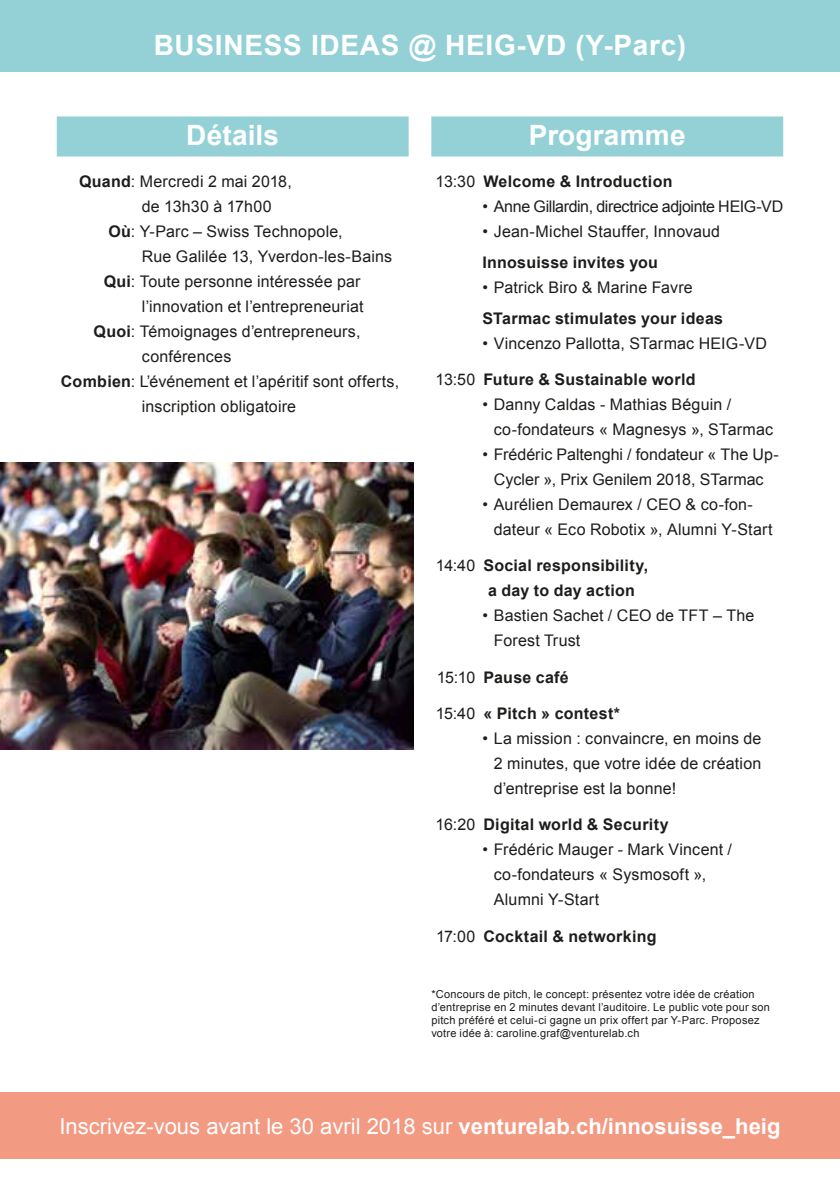
<style>
.page{position:relative;width:840px;height:1191px;background:#fff}
.page>*{position:absolute;margin:0;border:0;box-sizing:border-box;transform-origin:0 0}
.t1{font:700 28px "Arial";letter-spacing:.025em;color:#fff}
.t2{font:700 28px "Arial";letter-spacing:.005em;color:#fff}
.t3{font:22px "Arial";color:#fff}
.t4{font:16px/25px "Arial";letter-spacing:.01em;color:#1d1d1b}
.t5{font:700 16px/25px "Arial";letter-spacing:.015em;color:#1d1d1b}
.t6{font:16px "Arial";letter-spacing:-.025em;color:#1d1d1b}
.t7{font:11px/13px "Arial";letter-spacing:.02em;color:#1d1d1b}
.s1{font-weight:700}
.s2{font-weight:400}
</style>
<div class="page">
<div style="left:57px;top:116px;width:351px;height:40px;background:#93d1d7"></div>
<div style="left:431px;top:116px;width:351px;height:40px;background:#93d1d7"></div>
<div style="left:0;top:0;width:839px;height:72px;background:#93d1d7"></div>
<div style="left:0;top:1092px;width:839px;height:66px;background:#f39a83"></div>
<img style="left:0;top:462px;width:413px;height:287px">
<h1 class="t1" style="left:154px;top:27px;width:534px">BUSINESS IDEAS @ HEIG-VD (Y-Parc)</h1>
<h1 class="t2" style="left:186px;top:117px;width:94px">Détails</h1>
<p class="t4" style="left:79px;top:169px;width:214px"><span class="s1">Quand</span>: Mercredi 2 mai 2018,</p>
<p class="t4" style="left:142px;top:194px;width:131px">de 13h30 à 17h00</p>
<p class="t4" style="left:108px;top:219px;width:236px"><span class="s1">Où</span>: Y-Parc – Swiss Technopole,</p>
<p class="t4" style="left:142px;top:244px;width:252px">Rue Galilée 13, Yverdon-les-Bains</p>
<p class="t4" style="left:104px;top:269px;width:258px"><span class="s1">Qui</span>: Toute personne intéressée par</p>
<p class="t4" style="left:142px;top:294px;width:223px">l’innovation et l’entrepreneuriat</p>
<p class="t4" style="left:93px;top:319px;width:268px"><span class="s1">Quoi</span>: Témoignages d’entrepreneurs,</p>
<p class="t4" style="left:142px;top:344px;width:91px">conférences</p>
<p class="t4" style="left:61px;top:369px;width:339px"><span class="s1">Combien</span>: L’événement et l’apéritif sont offerts,</p>
<p class="t4" style="left:142px;top:394px;width:156px">inscription obligatoire</p>
<h1 class="t2" style="left:528px;top:117px;width:158px">Programme</h1>
<p class="t5" style="left:435px;top:170px;width:238px"><span class="s2">13:30</span> Welcome &amp; Introduction</p>
<p class="t6" style="left:482px;top:196px;width:302px">• Anne Gillardin, directrice adjointe HEIG-VD</p>
<p class="t4" style="left:482px;top:219px;width:239px">• Jean-Michel Stauffer, Innovaud</p>
<p class="t5" style="left:482px;top:250px;width:177px">Innosuisse invites you</p>
<p class="t4" style="left:482px;top:275px;width:212px">• Patrick Biro &amp; Marine Favre</p>
<p class="t5" style="left:482px;top:306px;width:242px">STarmac stimulates your ideas</p>
<p class="t4" style="left:482px;top:330px;width:286px">• Vincenzo Pallotta, STarmac HEIG-VD</p>
<p class="t5" style="left:435px;top:367px;width:261px"><span class="s2">13:50</span> Future &amp; Sustainable world</p>
<p class="t4" style="left:493px;top:392px;width:280px;text-indent:-11px">• Danny Caldas - Mathias Béguin / co-fondateurs « Magnesys », STarmac</p>
<p class="t4" style="left:482px;top:442px;width:297px;text-align:center">• Frédéric Paltenghi / fondateur « The Up-<br>Cycler », Prix Genilem 2018, STarmac</p>
<p class="t4" style="left:493px;top:492px;width:280px;text-indent:-11px">• Aurélien Demaurex / CEO &amp; co-fon&shy;dateur « Eco Robotix », Alumni Y-Start</p>
<p class="t5" style="left:488px;top:553px;width:161px;text-indent:-52px"><span class="s2">14:40</span> Social responsibility, a day to day action</p>
<p class="t4" style="left:493px;top:603px;width:262px;text-indent:-11px">• Bastien Sachet / CEO de TFT – The<br>Forest Trust</p>
<p class="t5" style="left:436px;top:665px;width:134px"><span class="s2">15:10</span> Pause café</p>
<p class="t5" style="left:435px;top:701px;width:186px"><span class="s2">15:40</span> « Pitch » contest*</p>
<p class="t4" style="left:493px;top:726px;width:269px;text-align:justify;text-indent:-11px">• La mission : convaincre, en moins de 2 minutes, que votre idée de création d’entreprise est la bonne!</p>
<p class="t5" style="left:435px;top:812px;width:234px"><span class="s2">16:20</span> Digital world &amp; Security</p>
<p class="t4" style="left:493px;top:837px;width:240px;text-indent:-11px">• Frédéric Mauger - Mark Vincent / co-fondateurs « Sysmosoft »,<br>Alumni Y-Start</p>
<p class="t5" style="left:436px;top:924px;width:222px"><span class="s2">17:00</span> Cocktail &amp; networking</p>
<p class="t7" style="left:431px;top:987px;width:340px">*Concours de pitch, le concept: présentez votre idée de création d’entreprise en 2 minutes devant l’auditoire. Le public vote pour son pitch préféré et celui-ci gagne un prix offert par Y-Parc. Proposez votre idée à: caroline.graf@venturelab.ch</p>
<h2 class="t3" style="left:59px;top:1111px;width:722px">Inscrivez-vous avant le 30 avril 2018 sur <span class="s1">venturelab.ch/innosuisse_heig</span></h2>
</div>
